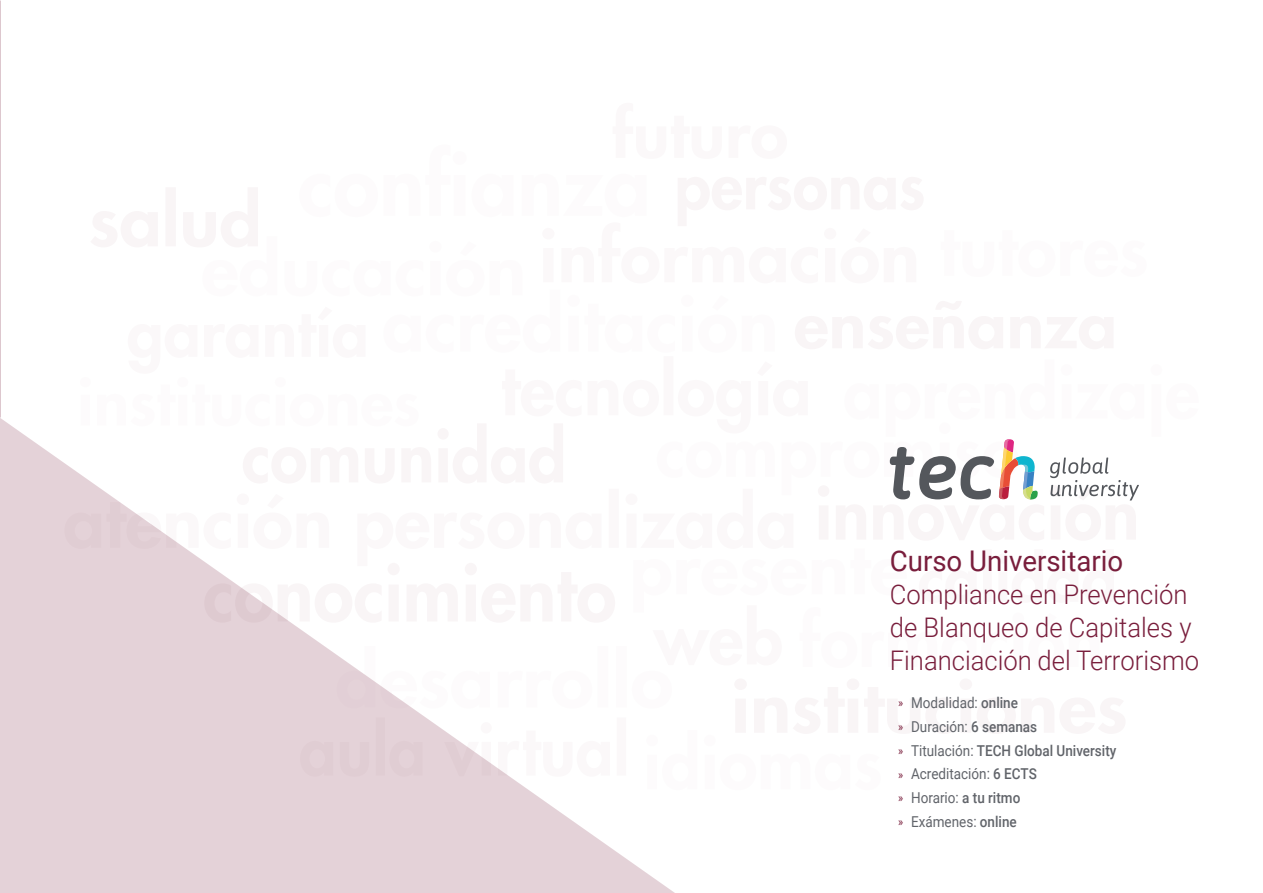
<style>
.page{position:relative;width:1263px;height:893px;background:#fff}
.page>*{position:absolute;margin:0;border:0;box-sizing:border-box;transform-origin:0 0}
.t1{font:28.5px "Roboto";color:#791e3c}
.t2{font:300 27px/33px "Roboto";color:#791e3c;scale:.95 1}
.t3{font:15px/23.7px "Roboto";color:#61646a;scale:.9 1}
.s1{font-size:12px;color:#791e3c}
.s2{font-weight:500}
</style>
<div class="page">
<svg style="left:0;top:418px;width:675px;height:475px;background:#e6d6db"></svg>
<svg style="left:64px;top:418px;width:1075px;height:372px"></svg>
<h1 class="t1" style="left:890px;top:541px;width:235px">Curso Universitario</h1>
<h2 class="t2" style="left:890px;top:577px;width:327px">Compliance en Prevención de Blanqueo de Capitales y<br>Financiación del Terrorismo</h2>
<p class="t3" style="left:898px;top:690px;width:244px"><span class="s1">»</span> Modalidad: <span class="s2">online<br></span><span class="s1">»</span> Duración: <span class="s2">6 semanas<br></span><span class="s1">»</span> Titulación: <span class="s2">TECH Global University </span><span class="s1">»</span> Acreditación: <span class="s2">6 ECTS<br></span><span class="s1">»</span> Horario: <span class="s2">a tu ritmo<br></span><span class="s1">»</span> Exámenes: <span class="s2">online</span></p>
</div>
